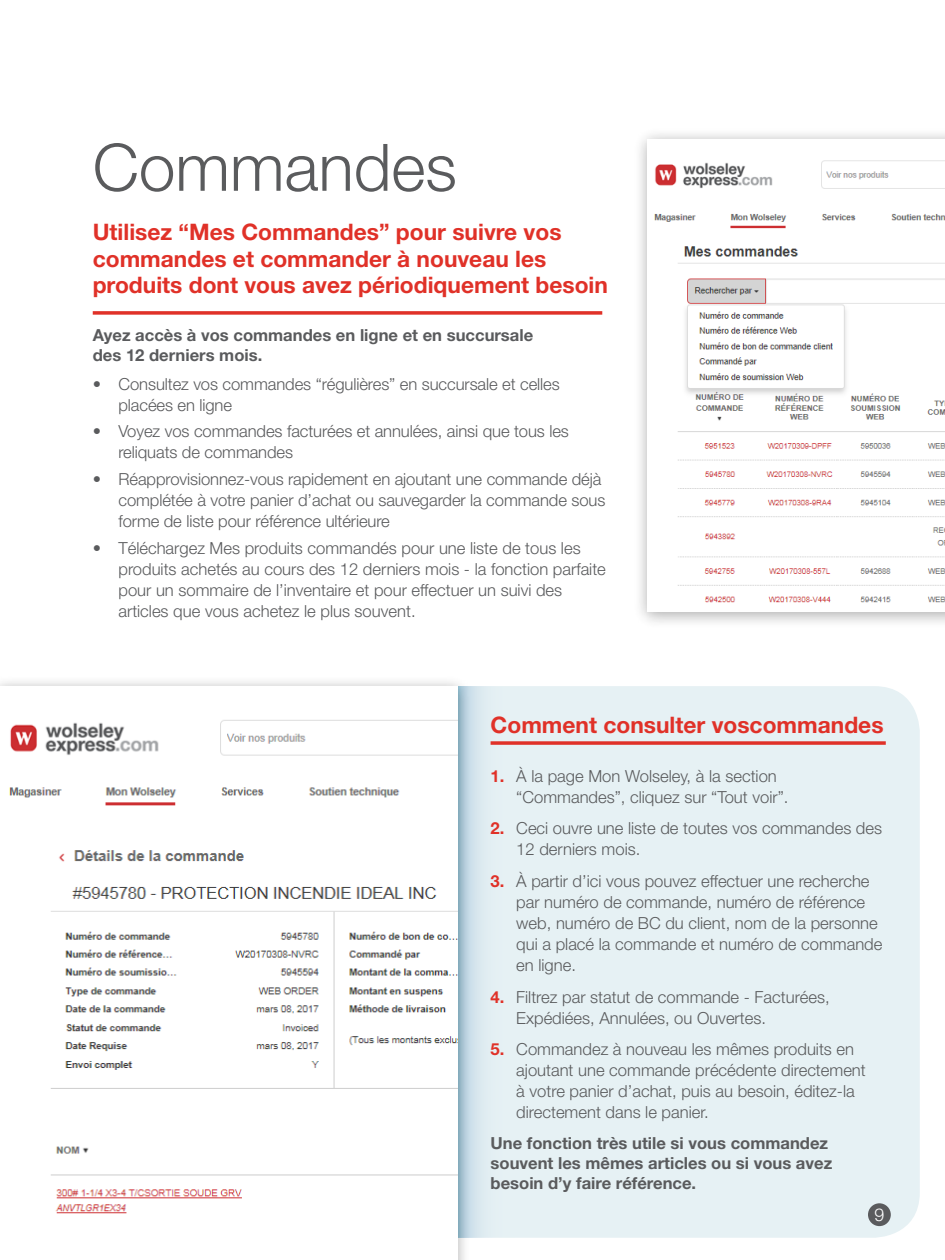
<style>
.page{position:relative;width:945px;height:1260px;background:#fff}
.page>*{position:absolute;margin:0;border:0;box-sizing:border-box;transform-origin:0 0}
.t1{font:300 65.62px "Helvetica Neue";color:#5a5b5d}
.t2{font:700 22.75px/26.2px "Helvetica Neue";color:#e03128}
.t3{font:300 17.68px "Helvetica Neue";color:#fff}
.t4{font:300 16.62px/21px "Helvetica Neue";color:#5a5b5d}
.t5{font:700 16.62px/19.9px "Helvetica Neue";color:#5a5b5d}
.s1{font-weight:700;color:#e03128}
</style>
<div class="page">
<div style="left:323px;top:686px;width:597px;height:552px;background:#e6f1f4;border-radius:46px"></div>
<div style="left:633px;top:127px;width:312px;height:502px;background:#000;opacity:.33"></div>
<img style="left:648px;top:139px;width:297px;height:473px">
<svg style="left:471px;top:686px;width:20px;height:552px"></svg>
<svg style="left:93px;top:311px;width:509px;height:4px;background:#e34a42"></svg>
<svg style="left:491px;top:741px;width:395px;height:4px;background:#e04841"></svg>
<div style="left:0;top:675px;width:471px;height:585px;background:#000;opacity:.33"></div>
<img style="left:0;top:686px;width:457px;height:574px">
<div style="left:868px;top:1203px;width:23px;height:23px;background:#5a5b5d;border-radius:50%"></div>
<h1 class="t1" style="left:93px;top:127px;width:366px">Commandes</h1>
<h2 class="t2" style="left:93px;top:219px;width:517px">Utilisez “Mes Commandes” pour suivre vos commandes et commander à nouveau les produits dont vous avez périodiquement besoin</h2>
<p class="t5" style="left:93px;top:325px;width:442px">Ayez accès à vos commandes en ligne et en succursale des 12 derniers mois.</p>
<p class="t4" style="left:118px;top:373px;width:443px;text-indent:-26px">• Consultez vos commandes “régulières” en succursale et celles placées en ligne</p>
<p class="t4" style="left:118px;top:421px;width:452px;text-indent:-26px">• Voyez vos commandes facturées et annulées, ainsi que tous les reliquats de commandes</p>
<p class="t4" style="left:118px;top:468px;width:488px;text-indent:-26px">• Réapprovisionnez-vous rapidement en ajoutant une commande déjà complétée à votre panier d’achat ou sauvegarder la commande sous forme de liste pour référence ultérieure</p>
<p class="t4" style="left:118px;top:537px;width:489px;text-indent:-26px">• Téléchargez Mes produits commandés pour une liste de tous les produits achetés au cours des 12 derniers mois - la fonction parfaite pour un sommaire de l’inventaire et pour effectuer un suivi des articles que vous achetez le plus souvent.</p>
<h2 class="t2" style="left:491px;top:711px;width:394px">Comment consulter voscommandes</h2>
<p class="t4" style="left:516px;top:765px;width:274px;text-indent:-26px"><span class="s1">1.</span> À la page Mon Wolseley, à la section “Commandes”, cliquez sur “Tout voir”.</p>
<p class="t4" style="left:516px;top:818px;width:367px;text-indent:-26px"><span class="s1">2.</span> Ceci ouvre une liste de toutes vos commandes des<br>12 derniers mois.</p>
<p class="t4" style="left:516px;top:870px;width:368px;text-indent:-26px"><span class="s1">3.</span> À partir d’ici vous pouvez effectuer une recherche par numéro de commande, numéro de référence web, numéro de BC du client, nom de la personne qui a placé la commande et numéro de commande en ligne.</p>
<p class="t4" style="left:516px;top:986px;width:315px;text-indent:-26px"><span class="s1">4.</span> Filtrez par statut de commande - Facturées,<br>Expédiées, Annulées, ou Ouvertes.</p>
<p class="t4" style="left:516px;top:1039px;width:351px;text-indent:-26px"><span class="s1">5.</span> Commandez à nouveau les mêmes produits en ajoutant une commande précédente directement à votre panier d’achat, puis au besoin, éditez-la directement dans le panier.</p>
<p class="t5" style="left:491px;top:1133px;width:343px">Une fonction très utile si vous commandez souvent les mêmes articles ou si vous avez besoin d’y faire référence.</p>
<p class="t3" style="left:874px;top:1204px;width:11px">9</p>
</div>
